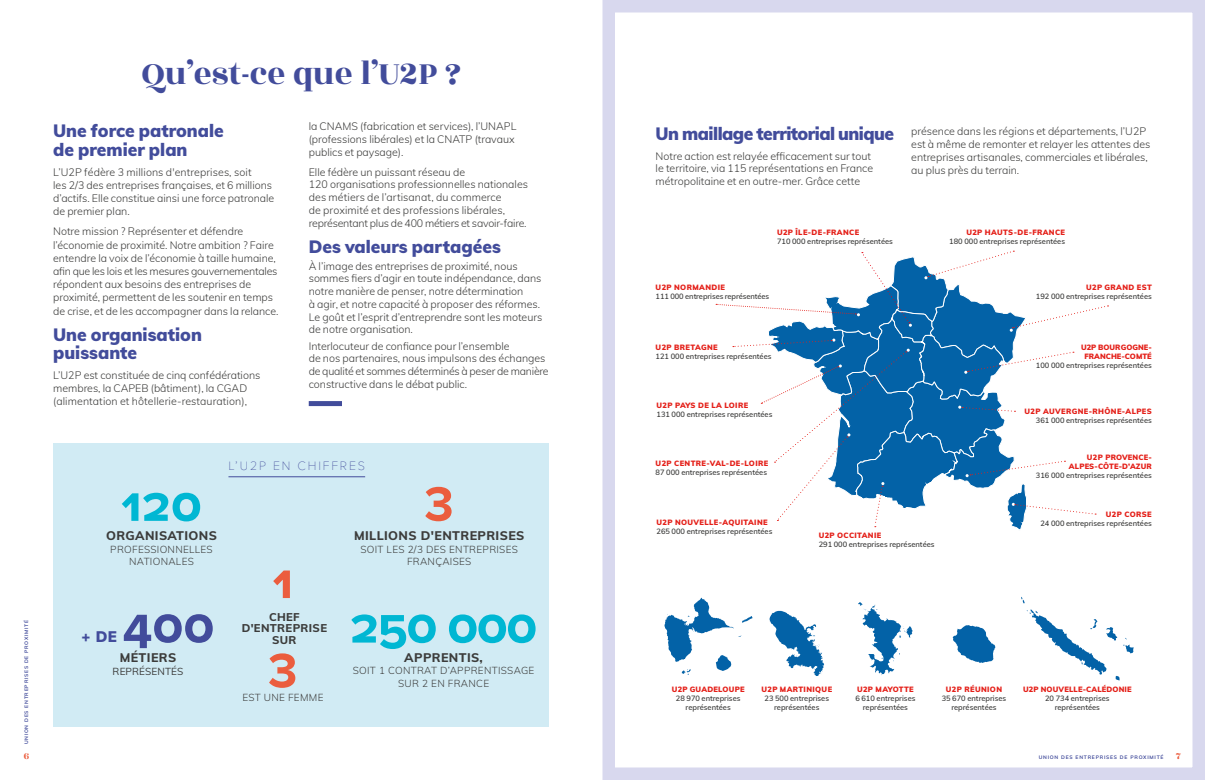
<style>
.page{position:relative;width:1205px;height:780px;background:#fff}
.page>*{position:absolute;margin:0;border:0;box-sizing:border-box;transform-origin:0 0}
.t1{font:700 50px "Proxima Nova S";letter-spacing:-.03em;color:#00b7d3}
.t2{font:700 50px/83.4px "Proxima Nova S";color:#eb5d3e}
.t3{font:700 50px "Proxima Nova S";color:#424c9b}
.t4{font:35px "Rozha One";color:#424c9b}
.t5{font:900 17.5px/18.8px "Muli";color:#424c9b}
.t6{font:900 17.5px "Muli";letter-spacing:-.03em;color:#424c9b}
.t7{font:900 15px "Muli";color:#424c9b}
.t8{font:800 12.5px "Muli";letter-spacing:.03em;color:#3c3c3b}
.t9{font:100 12.5px "Proxima Nova T";letter-spacing:.15em;color:#424c9b}
.t10{font:800 11.25px/11.6px "Muli";letter-spacing:.03em;color:#3c3c3b;text-align:center}
.t11{font:300 10.62px/12.8px "Muli";color:#3c3c3b}
.t12{font:300 10px/12.5px "Muli";letter-spacing:.03em;color:#3c3c3b;text-align:center}
.t13{font:10px "Muli";letter-spacing:.01em;color:#3c3c3b}
.t14{font:10px "Rozha One";color:#eb5d3e}
.t15{font:600 7.5px/9px "Muli";color:#3c3c3b;text-align:center}
.t16{font:900 7.5px "Muli";letter-spacing:.05em;color:#e41f18}
.t17{font:900 7.5px/9px "Muli";letter-spacing:.02em;color:#e41f18;text-align:right}
.t18{font:900 7.5px/9px "Muli";letter-spacing:.005em;color:#e41f18;text-align:center}
.t19{font:900 7.5px "Muli";letter-spacing:.03em;color:#e41f18}
.t20{font:700 5px "Muli";letter-spacing:.15em;color:#424c9b}
</style>
<div class="page">
<div style="left:309px;top:401px;width:33px;height:5px;background:#424c9b"></div>
<svg style="left:716px;top:251px;width:392px;height:279px"></svg>
<svg style="left:664px;top:597px;width:88px;height:77px"></svg>
<svg style="left:769px;top:610px;width:55px;height:66px"></svg>
<svg style="left:858px;top:602px;width:55px;height:73px"></svg>
<svg style="left:952px;top:625px;width:43px;height:38px"></svg>
<div style="left:602px;top:0;width:603px;height:780px;border:12px solid #d8d8ee"></div>
<div style="left:53px;top:444px;width:496px;height:283px;background:#d1ebf4"></div>
<hr style="left:228px;top:476px;width:137px;height:1px;background:#424c9b">
<div style="left:603px;top:0;width:601px;height:7px;background:#d8d8ee"></div>
<div style="left:603px;top:775px;width:601px;height:5px;background:#d8d8ee"></div>
<hr style="left:1201px;top:0;width:4px;height:780px;background:#d8d8ee">
<svg style="left:1021px;top:597px;width:112px;height:83px"></svg>
<p class="t20" style="left:23px;top:744px;width:126px;rotate:-90deg">UNION DES ENTREPRISES DE PROXIMITÉ</p>
<h2 class="t4" style="left:141px;top:49px;width:321px">Qu’est-ce que l’U2P ?</h2>
<h3 class="t5" style="left:53px;top:121px;width:172px">Une force patronale de premier plan</h3>
<p class="t11" style="left:53px;top:165px;width:223px;line-height:13.1px">L’U2P fédère 3 millions d'entreprises, soit<br>les 2/3 des entreprises françaises, et 6 millions d’actifs. Elle constitue ainsi une force patronale de premier plan.</p>
<p class="t11" style="left:53px;top:224px;width:227px;line-height:13.1px">Notre mission ? Représenter et défendre l’économie de proximité. Notre ambition ? Faire entendre la voix de l’économie à taille humaine, afin que les lois et les mesures gouvernementales répondent aux besoins des entreprises de proximité, permettent de les soutenir en temps de crise, et de les accompagner dans la relance.</p>
<h3 class="t5" style="left:53px;top:324px;width:150px">Une organisation puissante</h3>
<p class="t11" style="left:53px;top:368px;width:209px;line-height:13.1px">L’U2P est constituée de cinq confédérations membres, la CAPEB (bâtiment), la CGAD (alimentation et hôtellerie-restauration),</p>
<p class="t11" style="left:309px;top:120px;width:209px">la CNAMS (fabrication et services), l’UNAPL (professions libérales) et la CNATP (travaux publics et paysage).</p>
<p class="t11" style="left:309px;top:165px;width:221px">Elle fédère un puissant réseau de<br>120 organisations professionnelles nationales des métiers de l’artisanat, du commerce<br>de proximité et des professions libérales, représentant plus de 400 métiers et savoir-faire.</p>
<h3 class="t5" style="left:309px;top:237px;width:194px">Des valeurs partagées</h3>
<p class="t11" style="left:309px;top:259px;width:235px">À l’image des entreprises de proximité, nous sommes fiers d’agir en toute indépendance, dans notre manière de penser, notre détermination<br>à agir, et notre capacité à proposer des réformes.<br>Le goût et l’esprit d’entreprendre sont les moteurs de notre organisation.</p>
<p class="t11" style="left:309px;top:339px;width:241px">Interlocuteur de confiance pour l’ensemble<br>de nos partenaires, nous impulsons des échanges de qualité et sommes déterminés à peser de manière constructive dans le débat public.</p>
<h1 class="t1" style="left:121px;top:475px;width:82px">120</h1>
<p class="t8" style="left:106px;top:526px;width:112px">ORGANISATIONS</p>
<p class="t12" style="left:110px;top:542px;width:104px">PROFESSIONNELLES<br>NATIONALES</p>
<h1 class="t3" style="left:123px;top:596px;width:93px">400</h1>
<p class="t8" style="left:120px;top:648px;width:58px">MÉTIERS</p>
<p class="t13" style="left:113px;top:664px;width:72px">REPRÉSENTÉS</p>
<h3 class="t7" style="left:81px;top:626px;width:37px">+ DE</h3>
<p class="t9" style="left:228px;top:458px;width:138px">L’U2P EN CHIFFRES</p>
<h1 class="t2" style="left:268px;top:542px;width:30px">1<br>3</h1>
<p class="t12" style="left:242px;top:691px;width:83px">EST UNE FEMME</p>
<p class="t10" style="left:242px;top:610px;width:87px">CHEF<br>D'ENTREPRISE<br>SUR</p>
<h1 class="t2" style="left:425px;top:459px;width:30px">3</h1>
<p class="t8" style="left:354px;top:527px;width:172px">MILLIONS D'ENTREPRISES</p>
<p class="t12" style="left:360px;top:542px;width:159px">SOIT LES 2/3 DES ENTREPRISES<br>FRANÇAISES</p>
<h1 class="t1" style="left:350px;top:597px;width:189px">250 000</h1>
<p class="t8" style="left:404px;top:648px;width:80px">APPRENTIS,</p>
<p class="t12" style="left:353px;top:664px;width:183px">SOIT 1 CONTRAT D’APPRENTISSAGE<br>SUR 2 EN FRANCE</p>
<h3 class="t6" style="left:656px;top:121px;width:240px">Un maillage territorial unique</h3>
<p class="t11" style="left:656px;top:149px;width:219px">Notre action est relayée efficacement sur tout le territoire, via 115 représentations en France métropolitaine et en outre-mer. Grâce cette</p>
<p class="t11" style="left:911px;top:125px;width:241px">présence dans les régions et départements, l’U2P est à même de remonter et relayer les attentes des entreprises artisanales, commerciales et libérales, au plus près du terrain.</p>
<p class="t16" style="left:777px;top:227px;width:84px">U2P ÎLE-DE-FRANCE</p>
<p class="t15" style="left:777px;top:237px;width:117px">710 000 entreprises représentées</p>
<p class="t16" style="left:966px;top:227px;width:100px">U2P HAUTS-DE-FRANCE</p>
<p class="t15" style="left:949px;top:236px;width:117px">180 000 entreprises représentées</p>
<p class="t16" style="left:656px;top:282px;width:71px">U2P NORMANDIE</p>
<p class="t15" style="left:656px;top:292px;width:115px">111 000 entreprises représentées</p>
<p class="t16" style="left:1086px;top:282px;width:67px">U2P GRAND EST</p>
<p class="t15" style="left:1036px;top:291px;width:117px">192 000 entreprises représentées</p>
<p class="t16" style="left:656px;top:341px;width:64px">U2P BRETAGNE</p>
<p class="t15" style="left:656px;top:351px;width:117px">121 000 entreprises représentées</p>
<p class="t16" style="left:656px;top:399px;width:93px">U2P PAYS DE LA LOIRE</p>
<p class="t15" style="left:656px;top:409px;width:117px">131 000 entreprises représentées</p>
<p class="t18" style="left:1081px;top:342px;width:72px">U2P BOURGOGNE-<br>FRANCHE-COMTÉ</p>
<p class="t15" style="left:1036px;top:360px;width:117px">100 000 entreprises représentées</p>
<p class="t16" style="left:1024px;top:406px;width:129px">U2P AUVERGNE-RHÔNE-ALPES</p>
<p class="t15" style="left:1036px;top:415px;width:117px">361 000 entreprises représentées</p>
<p class="t16" style="left:656px;top:457px;width:114px">U2P CENTRE-VAL-DE-LOIRE</p>
<p class="t15" style="left:656px;top:467px;width:113px">87 000 entreprises représentées</p>
<p class="t17" style="left:1069px;top:453px;width:84px">U2P PROVENCE-<br>ALPES-CÔTE-D’AZUR</p>
<p class="t15" style="left:1036px;top:471px;width:117px">316 000 entreprises représentées</p>
<p class="t16" style="left:656px;top:517px;width:113px">U2P NOUVELLE-AQUITAINE</p>
<p class="t15" style="left:656px;top:526px;width:117px">265 000 entreprises représentées</p>
<p class="t16" style="left:819px;top:530px;width:64px">U2P OCCITANIE</p>
<p class="t15" style="left:819px;top:540px;width:117px">291 000 entreprises représentées</p>
<p class="t16" style="left:1106px;top:509px;width:47px">U2P CORSE</p>
<p class="t15" style="left:1040px;top:518px;width:113px">24 000 entreprises représentées</p>
<p class="t19" style="left:672px;top:683px;width:74px">U2P GUADELOUPE</p>
<p class="t15" style="left:676px;top:693px;width:66px">28 970 entreprises représentées</p>
<p class="t16" style="left:761px;top:683px;width:72px">U2P MARTINIQUE</p>
<p class="t15" style="left:764px;top:693px;width:66px">23 500 entreprises représentées</p>
<p class="t16" style="left:857px;top:683px;width:58px">U2P MAYOTTE</p>
<p class="t15" style="left:855px;top:693px;width:62px">6 610 entreprises représentées</p>
<p class="t16" style="left:946px;top:683px;width:58px">U2P RÉUNION</p>
<p class="t15" style="left:942px;top:693px;width:66px">35 670 entreprises représentées</p>
<p class="t17" style="left:1023px;top:684px;width:110px">U2P NOUVELLE-CALÉDONIE</p>
<p class="t15" style="left:1045px;top:693px;width:66px">20 734 entreprises représentées</p>
<p class="t14" style="left:24px;top:749px;width:7px">6</p>
<p class="t20" style="left:1039px;top:753px;width:126px">UNION DES ENTREPRISES DE PROXIMITÉ</p>
<p class="t14" style="left:1176px;top:749px;width:6px">7</p>
</div>
